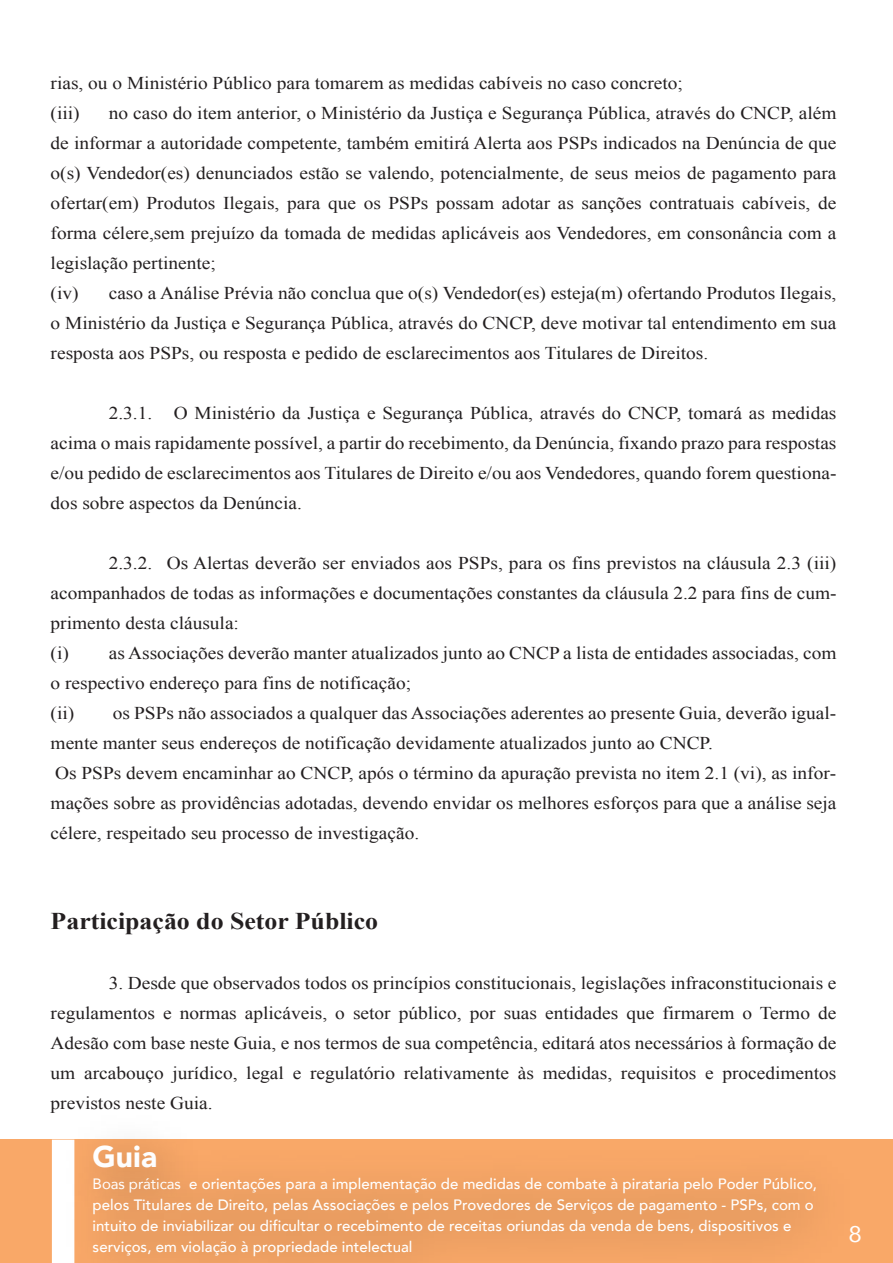
<style>
.page{position:relative;width:893px;height:1263px;background:#fff}
.page>*{position:absolute;margin:0;border:0;box-sizing:border-box;transform-origin:0 0}
.t1{font:900 30px "Avenir";color:#fff}
.t2{font:700 24px "Times New Roman";color:#231f20;scale:1.08 1}
.t3{font:22.5px "Avenir";color:#fff;scale:1.08 1}
.t4{font:18px/30px "Times New Roman";color:#231f20;scale:1.08 1}
.t5{font:500 15px/21px "Avenir";color:#fff}
.s1{font-weight:400}
</style>
<div class="page">
<div style="left:0;top:1139px;width:893px;height:124px;background:#f9a868"></div>
<img style="left:51px;top:1139px;width:750px;height:124px">
<p class="t4" style="left:51px;top:68px;width:587px">rias, ou o Ministério Público para tomarem as medidas cabíveis no caso concreto; (iii)</p>
<p class="t4" style="left:51px;top:98px;width:729px;text-indent:58px">no caso do item anterior, o Ministério da Justiça e Segurança Pública, através do CNCP, além de informar a autoridade competente, também emitirá Alerta aos PSPs indicados na Denúncia de que o(s) Vendedor(es) denunciados estão se valendo, potencialmente, de seus meios de pagamento para ofertar(em) Produtos Ilegais, para que os PSPs possam adotar as sanções contratuais cabíveis, de forma célere,sem prejuízo da tomada de medidas aplicáveis aos Vendedores, em consonância com a legislação pertinente;<br>(iv)</p>
<p class="t4" style="left:51px;top:278px;width:729px;text-align:justify;text-indent:58px">caso a Análise Prévia não conclua que o(s) Vendedor(es) esteja(m) ofertando Produtos Ilegais, o Ministério da Justiça e Segurança Pública, através do CNCP, deve motivar tal entendimento em sua resposta aos PSPs, ou resposta e pedido de esclarecimentos aos Titulares de Direitos.</p>
<p class="t4" style="left:51px;top:398px;width:729px;text-align:justify;text-indent:58px">2.3.1. O Ministério da Justiça e Segurança Pública, através do CNCP, tomará as medidas acima o mais rapidamente possível, a partir do recebimento, da Denúncia, fixando prazo para respostas e/ou pedido de esclarecimentos aos Titulares de Direito e/ou aos Vendedores, quando forem questiona&shy;dos sobre aspectos da Denúncia.</p>
<p class="t4" style="left:51px;top:548px;width:729px;text-indent:58px">2.3.2. Os Alertas deverão ser enviados aos PSPs, para os fins previstos na cláusula 2.3 (iii) acompanhados de todas as informações e documentações constantes da cláusula 2.2 para fins de cum&shy;primento desta cláusula:<br>(i) as Associações deverão manter atualizados junto ao CNCP a lista de entidades associadas, com o respectivo endereço para fins de notificação;<br>(ii)</p>
<p class="t4" style="left:51px;top:698px;width:729px;text-indent:62px">os PSPs não associados a qualquer das Associações aderentes ao presente Guia, deverão igual&shy;mente manter seus endereços de notificação devidamente atualizados junto ao CNCP.<br>Os PSPs devem encaminhar ao CNCP, após o término da apuração prevista no item 2.1 (vi), as infor&shy;mações sobre as providências adotadas, devendo envidar os melhores esforços para que a análise seja célere, respeitado seu processo de investigação.</p>
<h2 class="t2" style="left:51px;top:904px;width:305px">Participação do Setor Público</h2>
<p class="t4" style="left:51px;top:968px;width:729px;text-align:justify;text-indent:58px">3. Desde que observados todos os princípios constitucionais, legislações infraconstitucionais e regulamentos e normas aplicáveis, o setor público, por suas entidades que firmarem o Termo de Adesão com base neste Guia, e nos termos de sua competência, editará atos necessários à formação de um arcabouço jurídico, legal e regulatório relativamente às medidas, requisitos e procedimentos previstos neste Guia.</p>
<h1 class="t1" style="left:93px;top:1131px;width:66px">Guia</h1>
<p class="t5" style="left:93px;top:1173px;width:726px"><span class="s1">Boas práticas</span> e orientações para a implementação de medidas de combate à pirataria pelo Poder Público, pelos Titulares de Direito, pelas Associações e pelos Provedores de Serviços de pagamento - PSPs, com o intuito de inviabilizar ou dificultar o recebimento de receitas oriundas da venda de bens, dispositivos e serviços, em violação à propriedade intelectual</p>
<p class="t3" style="left:848px;top:1216px;width:14px">8</p>
</div>
